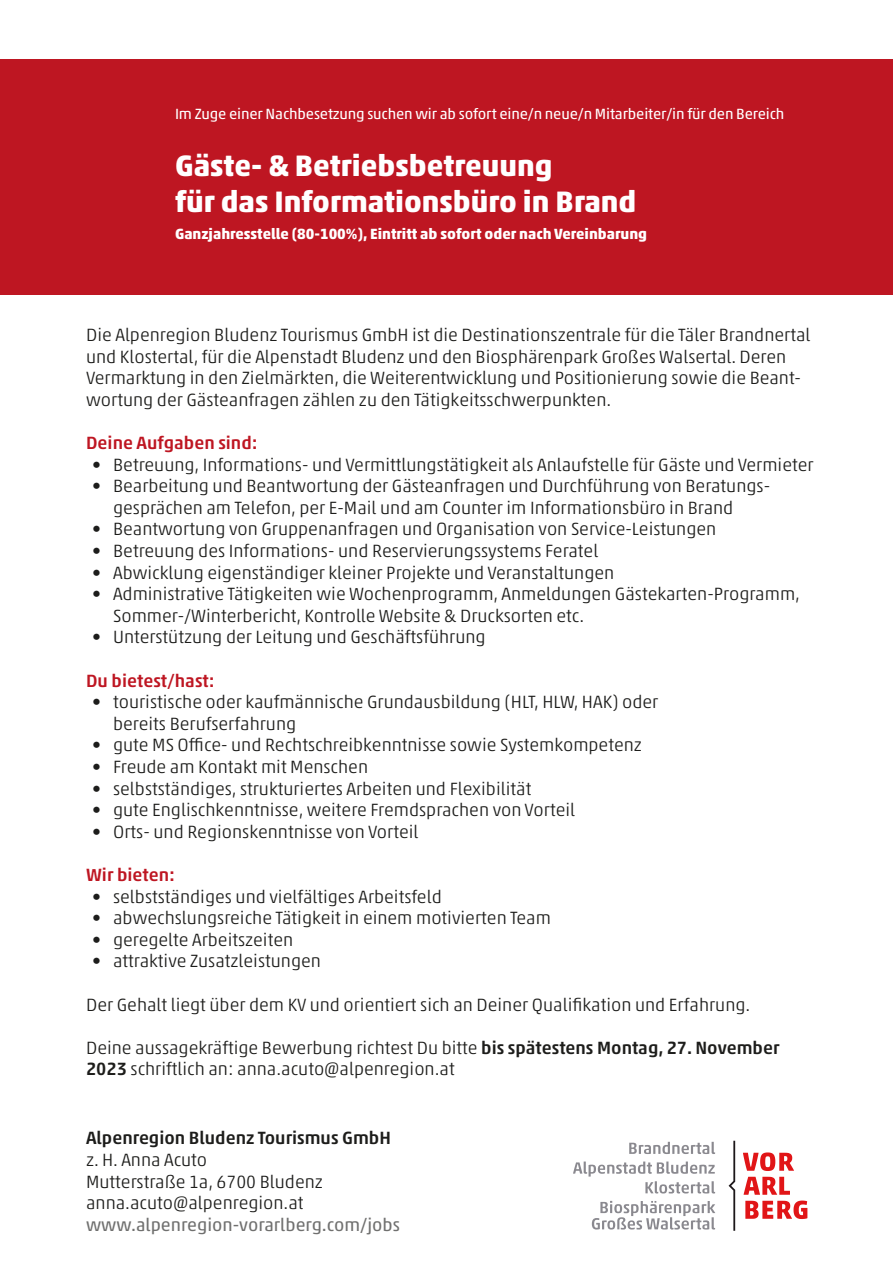
<style>
.page{position:relative;width:893px;height:1263px;background:#fff}
.page>*{position:absolute;margin:0;border:0;box-sizing:border-box;transform-origin:0 0}
.t1{font:700 30px/36px "Akko Pro";color:#fff}
.t2{font:300 18px/21.6px "Akko Pro";color:#1d1d1b}
.t3{font:500 18px "Akko Pro";color:#be1622}
.t4{font:18px "Akko Pro";color:#70706f}
.t5{font:500 18px "Akko Pro";color:#1d1d1b}
.t6{font:15px "Akko Pro";letter-spacing:-.01em;color:#fff}
.t7{font:700 15px "Akko Pro";color:#fff}
.s1{font-weight:500}
</style>
<div class="page">
<div style="left:0;top:59px;width:893px;height:235px;background:#be1622"></div>
<svg style="left:729px;top:1141px;width:6px;height:90px"></svg>
<svg style="left:743px;top:1152px;width:64px;height:67px"></svg>
<svg style="left:629px;top:1142px;width:86px;height:12px"></svg>
<svg style="left:573px;top:1161px;width:142px;height:32px"></svg>
<svg style="left:592px;top:1201px;width:123px;height:28px"></svg>
<p class="t6" style="left:175px;top:104px;width:611px">Im Zuge einer Nachbesetzung suchen wir ab sofort eine/n neue/n Mitarbeiter/in für den Bereich</p>
<h1 class="t1" style="left:175px;top:148px;width:463px">Gäste- &amp; Betriebsbetreuung<br>für das Informationsbüro in Brand</h1>
<p class="t7" style="left:175px;top:225px;width:474px">Ganzjahresstelle (80-100%), Eintritt ab sofort oder nach Vereinbarung</p>
<p class="t2" style="left:86px;top:324px;width:726px">Die Alpenregion Bludenz Tourismus GmbH ist die Destinationszentrale für die Täler Brandnertal und Klostertal, für die Alpenstadt Bludenz und den Biosphärenpark Großes Walsertal. Deren Vermarktung in den Zielmärkten, die Weiterentwicklung und Positionierung sowie die Beant&shy;wortung der Gästeanfragen zählen zu den Tätigkeitsschwerpunkten.</p>
<p class="t3" style="left:86px;top:432px;width:173px">Deine Aufgaben sind:</p>
<p class="t2" style="left:92px;top:453px;width:723px">• Betreuung, Informations- und Vermittlungstätigkeit als Anlaufstelle für Gäste und Vermieter</p>
<p class="t2" style="left:113px;top:475px;width:659px;text-indent:-21px">• Bearbeitung und Beantwortung der Gästeanfragen und Durchführung von Beratungs&shy;gesprächen am Telefon, per E-Mail und am Counter im Informationsbüro in Brand</p>
<p class="t2" style="left:92px;top:518px;width:626px">• Beantwortung von Gruppenanfragen und Organisation von Service-Leistungen</p>
<p class="t2" style="left:92px;top:540px;width:508px">• Betreuung des Informations- und Reservierungssystems Feratel</p>
<p class="t2" style="left:92px;top:561px;width:524px">• Abwicklung eigenständiger kleiner Projekte und Veranstaltungen</p>
<p class="t2" style="left:113px;top:583px;width:688px;text-indent:-21px">• Administrative Tätigkeiten wie Wochenprogramm, Anmeldungen Gästekarten-Programm,<br>Sommer-/Winterbericht, Kontrolle Website &amp; Drucksorten etc.</p>
<p class="t2" style="left:92px;top:626px;width:395px">• Unterstützung der Leitung und Geschäftsführung</p>
<p class="t3" style="left:86px;top:669px;width:130px">Du bietest/hast:</p>
<p class="t2" style="left:113px;top:691px;width:547px;text-indent:-21px">• touristische oder kaufmännische Grundausbildung (HLT, HLW, HAK) oder bereits Berufserfahrung</p>
<p class="t2" style="left:92px;top:734px;width:551px">• gute MS Office- und Rechtschreibkenntnisse sowie Systemkompetenz</p>
<p class="t2" style="left:92px;top:756px;width:277px">• Freude am Kontakt mit Menschen</p>
<p class="t2" style="left:92px;top:777px;width:441px">• selbstständiges, strukturiertes Arbeiten und Flexibilität</p>
<p class="t2" style="left:92px;top:799px;width:484px">• gute Englischkenntnisse, weitere Fremdsprachen von Vorteil</p>
<p class="t2" style="left:92px;top:821px;width:328px">• Orts- und Regionskenntnisse von Vorteil</p>
<p class="t3" style="left:86px;top:864px;width:90px">Wir bieten:</p>
<p class="t2" style="left:92px;top:885px;width:351px">• selbstständiges und vielfältiges Arbeitsfeld</p>
<p class="t2" style="left:92px;top:907px;width:460px">• abwechslungsreiche Tätigkeit in einem motivierten Team</p>
<p class="t2" style="left:92px;top:929px;width:203px">• geregelte Arbeitszeiten</p>
<p class="t2" style="left:92px;top:950px;width:230px">• attraktive Zusatzleistungen</p>
<p class="t2" style="left:86px;top:993px;width:666px">Der Gehalt liegt über dem KV und orientiert sich an Deiner Qualifikation und Erfahrung.</p>
<p class="t2" style="left:86px;top:1037px;width:695px">Deine aussagekräftige Bewerbung richtest Du bitte <span class="s1">bis spätestens Montag, 27. November<br>2023</span> schriftlich an: anna.acuto@alpenregion.at</p>
<p class="t5" style="left:86px;top:1127px;width:306px">Alpenregion Bludenz Tourismus GmbH</p>
<p class="t2" style="left:86px;top:1149px;width:238px">z. H. Anna Acuto<br>Mutterstraße 1a, 6700 Bludenz anna.acuto@alpenregion.at</p>
<p class="t4" style="left:86px;top:1213px;width:315px">www.alpenregion-vorarlberg.com/jobs</p>
</div>
